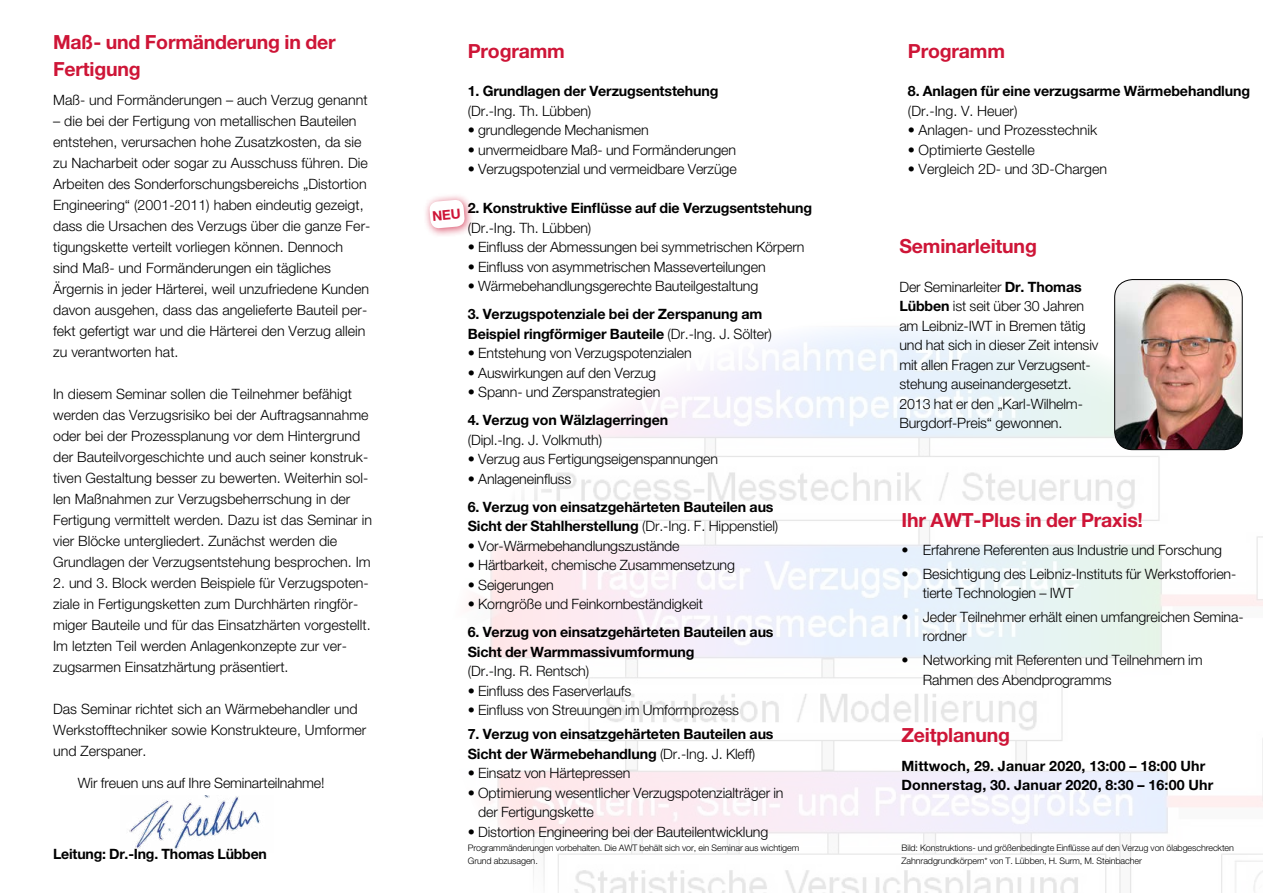
<style>
.page{position:relative;width:1263px;height:893px;background:#fff}
.page>*{position:absolute;margin:0;border:0;box-sizing:border-box;transform-origin:0 0}
.t1{font:700 19.5px/27px "Helvetica Neue";letter-spacing:-.01em;color:#ce1537}
.Lauftext{font:300 14.25px/21px "Helvetica Neue";color:#000}
.Voträge_zweizeilig{font:300 14.25px/19.5px "Helvetica Neue";letter-spacing:-.01em;color:#000}
.Voträge_zweizeilig-2{font:700 14.25px/19.5px "Helvetica Neue";letter-spacing:-.01em;color:#000}
.Voträge_zweizeilig-3{font:700 14.25px "Helvetica Neue";letter-spacing:.01em;color:#000}
.Fussnoten{font:300 9px/12.8px "Helvetica Neue";letter-spacing:-.01em;color:#000}
.s1{font-weight:300}
.s2{font-weight:700}
</style>
<div class="page">
<img style="left:473px;top:316px;width:790px;height:577px">
<img style="left:1115px;top:280px;width:127px;height:170px">
<div style="left:1114px;top:279px;width:128px;height:171px;border:1px solid #000;border-radius:18px"></div>
<img style="left:129px;top:795px;width:131px;height:55px">
<div style="left:423px;top:194px;width:51px;height:44px;background:#ce1537;opacity:.75"></div>
<svg style="left:429px;top:199px;width:36px;height:30px"></svg>
<h2 class="t1" style="left:53px;top:28px;width:284px">Maß- und Formänderung in der<br>Fertigung</h2>
<p class="Lauftext" style="left:53px;top:89px;width:316px">Maß- und Formänderungen – auch Verzug genannt</p>
<p class="Lauftext" style="left:53px;top:110px;width:319px">– die bei der Fertigung von metallischen Bauteilen entstehen, verursachen hohe Zusatzkosten, da sie zu Nacharbeit oder sogar zu Ausschuss führen. Die Arbeiten des Sonderforschungsbereichs „Distortion Engineering“ (2001-2011) haben eindeutig gezeigt, dass die Ursachen des Verzugs über die ganze Fer&shy;tigungskette verteilt vorliegen können. Dennoch sind Maß- und Formänderungen ein tägliches Ärgernis in jeder Härterei, weil unzufriedene Kunden davon ausgehen, dass das angelieferte Bauteil per&shy;fekt gefertigt war und die Härterei den Verzug allein zu verantworten hat.</p>
<p class="Lauftext" style="left:53px;top:383px;width:320px">In diesem Seminar sollen die Teilnehmer befähigt werden das Verzugsrisiko bei der Auftragsannahme oder bei der Prozessplanung vor dem Hintergrund der Bauteilvorgeschichte und auch seiner konstruk&shy;tiven Gestaltung besser zu bewerten. Weiterhin sol&shy;len Maßnahmen zur Verzugsbeherrschung in der Fertigung vermittelt werden. Dazu ist das Seminar in vier Blöcke untergliedert. Zunächst werden die Grundlagen der Verzugsentstehung besprochen. Im</p>
<p class="Lauftext" style="left:53px;top:572px;width:319px">2. und 3. Block werden Beispiele für Verzugspoten&shy;ziale in Fertigungsketten zum Durchhärten ringför&shy;miger Bauteile und für das Einsatzhärten vorgestellt.<br>Im letzten Teil werden Anlagenkonzepte zur ver&shy;zugsarmen Einsatzhärtung präsentiert.</p>
<p class="Lauftext" style="left:53px;top:698px;width:315px">Das Seminar richtet sich an Wärmebehandler und<br>Werkstofftechniker sowie Konstrukteure, Umformer und Zerspaner.</p>
<p class="Lauftext" style="left:78px;top:772px;width:248px">Wir freuen uns auf Ihre Seminarteilnahme!</p>
<h2 class="t1" style="left:468px;top:37px;width:99px">Programm</h2>
<p class="Voträge_zweizeilig-2" style="left:468px;top:81px;width:252px">1. Grundlagen der Verzugsentstehung <span class="s1">(Dr.-Ing. Th. Lübben)</span></p>
<p class="Voträge_zweizeilig" style="left:468px;top:120px;width:182px">• grundlegende Mechanismen</p>
<p class="Voträge_zweizeilig" style="left:468px;top:140px;width:270px">• unvermeidbare Maß- und Formänderungen</p>
<p class="Voträge_zweizeilig" style="left:468px;top:159px;width:270px">• Verzugspotenzial und vermeidbare Verzüge</p>
<p class="Voträge_zweizeilig-2" style="left:468px;top:198px;width:346px">2. Konstruktive Einflüsse auf die Verzugsentstehung <span class="s1">(Dr.-Ing. Th. Lübben)</span></p>
<p class="Voträge_zweizeilig" style="left:468px;top:237px;width:338px">• Einfluss der Abmessungen bei symmetrischen Körpern</p>
<p class="Voträge_zweizeilig" style="left:468px;top:257px;width:299px">• Einfluss von asymmetrischen Masseverteilungen</p>
<p class="Voträge_zweizeilig" style="left:468px;top:276px;width:292px">• Wärmebehandlungsgerechte Bauteilgestaltung</p>
<p class="Voträge_zweizeilig-2" style="left:468px;top:304px;width:306px">3. Verzugspotenziale bei der Zerspanung am<br>Beispiel ringförmiger Bauteile <span class="s1">(Dr.-Ing. J. Sölter)</span></p>
<p class="Voträge_zweizeilig" style="left:468px;top:343px;width:225px">• Entstehung von Verzugspotenzialen</p>
<p class="Voträge_zweizeilig" style="left:468px;top:363px;width:190px">• Auswirkungen auf den Verzug</p>
<p class="Voträge_zweizeilig" style="left:468px;top:382px;width:194px">• Spann- und Zerspanstrategien</p>
<p class="Voträge_zweizeilig-2" style="left:468px;top:410px;width:202px">4. Verzug von Wälzlagerringen <span class="s1">(Dipl.-Ing. J. Volkmuth)</span></p>
<p class="Voträge_zweizeilig" style="left:468px;top:449px;width:252px">• Verzug aus Fertigungseigenspannungen</p>
<p class="Voträge_zweizeilig" style="left:468px;top:469px;width:105px">• Anlageneinfluss</p>
<p class="Voträge_zweizeilig-2" style="left:468px;top:497px;width:312px">6. Verzug von einsatzgehärteten Bauteilen aus<br>Sicht der Stahlherstellung <span class="s1">(Dr.-Ing. F. Hippenstiel)</span></p>
<p class="Voträge_zweizeilig" style="left:468px;top:536px;width:213px">• Vor-Wärmebehandlungszustände</p>
<p class="Voträge_zweizeilig" style="left:468px;top:555px;width:269px">• Härtbarkeit, chemische Zusammensetzung</p>
<p class="Voträge_zweizeilig" style="left:468px;top:575px;width:88px">• Seigerungen</p>
<p class="Voträge_zweizeilig" style="left:468px;top:594px;width:237px">• Korngröße und Feinkornbeständigkeit</p>
<p class="Voträge_zweizeilig-2" style="left:468px;top:622px;width:307px">6. Verzug von einsatzgehärteten Bauteilen aus<br>Sicht der Warmmassivumformung<br><span class="s1">(Dr.-Ing. R. Rentsch)</span></p>
<p class="Voträge_zweizeilig" style="left:468px;top:681px;width:165px">• Einfluss des Faserverlaufs</p>
<p class="Voträge_zweizeilig" style="left:468px;top:700px;width:273px">• Einfluss von Streuungen im Umformprozess</p>
<p class="Voträge_zweizeilig-2" style="left:468px;top:724px;width:307px">7. Verzug von einsatzgehärteten Bauteilen aus<br>Sicht der Wärmebehandlung <span class="s1">(Dr.-Ing. J. Kleff)</span></p>
<p class="Voträge_zweizeilig" style="left:468px;top:763px;width:164px">• Einsatz von Härtepressen</p>
<p class="Voträge_zweizeilig" style="left:478px;top:782px;width:307px;text-indent:-10px">• Optimierung wesentlicher Verzugspotenzialträger in der Fertigungskette</p>
<p class="Voträge_zweizeilig" style="left:468px;top:821px;width:302px">• Distortion Engineering bei der Bauteilentwicklung</p>
<h2 class="t1" style="left:908px;top:37px;width:99px">Programm</h2>
<p class="Voträge_zweizeilig-2" style="left:908px;top:81px;width:344px">8. Anlagen für eine verzugsarme Wärmebehandlung <span class="s1">(Dr.-Ing. V. Heuer)</span></p>
<p class="Voträge_zweizeilig" style="left:908px;top:120px;width:191px">• Anlagen- und Prozesstechnik</p>
<p class="Voträge_zweizeilig" style="left:908px;top:140px;width:128px">• Optimierte Gestelle</p>
<p class="Voträge_zweizeilig" style="left:908px;top:159px;width:201px">• Vergleich 2D- und 3D-Chargen</p>
<h2 class="t1" style="left:899px;top:233px;width:139px">Seminarleitung</h2>
<p class="Lauftext" style="left:899px;top:277px;width:201px;line-height:19.5px">Der Seminarleiter <span class="s2">Dr. Thomas<br>Lübben</span> ist seit über 30 Jahren am Leibniz-IWT in Bremen tätig und hat sich in dieser Zeit intensiv mit allen Fragen zur Verzugsent&shy;stehung auseinandergesetzt.</p>
<p class="Lauftext" style="left:899px;top:394px;width:185px;line-height:19.5px">2013 hat er den „Karl-Wilhelm-<br>Burgdorf-Preis“ gewonnen.</p>
<h2 class="t1" style="left:901px;top:506px;width:243px">Ihr AWT-Plus in der Praxis!</h2>
<p class="Lauftext" style="left:901px;top:539px;width:322px">• Erfahrene Referenten aus Industrie und Forschung</p>
<p class="Lauftext" style="left:923px;top:563px;width:315px;line-height:19.5px;text-indent:-21px">• Besichtigung des Leibniz-Instituts für Werkstofforien&shy;tierte Technologien – IWT</p>
<p class="Lauftext" style="left:923px;top:607px;width:322px;line-height:19.5px;text-indent:-21px">• Jeder Teilnehmer erhält einen umfangreichen Semina&shy;rordner</p>
<p class="Lauftext" style="left:923px;top:650px;width:281px;line-height:19.5px;text-indent:-21px">• Networking mit Referenten und Teilnehmern im<br>Rahmen des Abendprogramms</p>
<h2 class="t1" style="left:901px;top:721px;width:110px">Zeitplanung</h2>
<h3 class="Voträge_zweizeilig-3" style="left:901px;top:757px;width:305px">Mittwoch, 29. Januar 2020, 13:00 – 18:00 Uhr</h3>
<h3 class="Voträge_zweizeilig-3" style="left:901px;top:776px;width:313px">Donnerstag, 30. Januar 2020, 8:30 – 16:00 Uhr</h3>
<p class="Voträge_zweizeilig-2" style="left:53px;top:844px;width:215px">Leitung: Dr.-Ing. Thomas Lübben</p>
<p class="Fussnoten" style="left:468px;top:841px;width:333px">Programmänderungen vorbehalten. Die AWT behält sich vor, ein Seminar aus wichtigem<br>Grund abzusagen.</p>
<p class="Fussnoten" style="left:901px;top:841px;width:334px">Bild: Konstruktions- und größenbedingte Einflüsse auf den Verzug von ölabgeschreckten<br>Zahnradgrundkörpern* von T. Lübben, H. Surm, M. Steinbacher</p>
</div>
